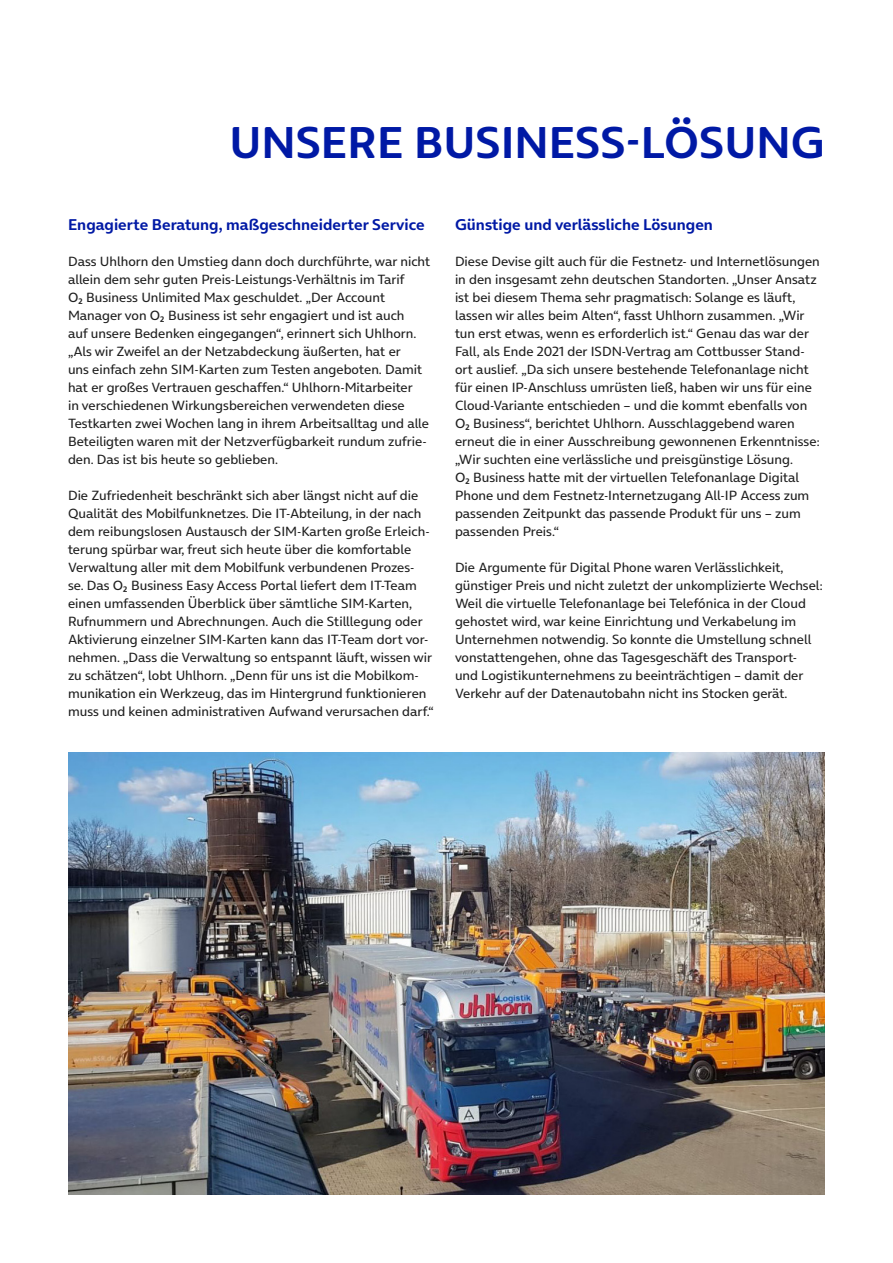
<style>
.page{position:relative;width:893px;height:1263px;background:#fff}
.page>*{position:absolute;margin:0;border:0;box-sizing:border-box;transform-origin:0 0}
.t1{font:700 45px "On Air";color:#0019a5}
.t2{font:700 15.75px "On Air";color:#0019a5}
.t3{font:13.5px/18px "On Air";color:#1f1f1f}
</style>
<div class="page">
<img style="left:68px;top:752px;width:757px;height:443px">
<h1 class="t1" style="left:229px;top:104px;width:597px">UNSERE BUSINESS-LÖSUNG</h1>
<p class="t2" style="left:68px;top:211px;width:358px">Engagierte Beratung, maßgeschneiderter Service</p>
<p class="t3" style="left:68px;top:251px;width:364px">Dass Uhlhorn den Umstieg dann doch durchführte, war nicht allein dem sehr guten Preis-Leistungs-Verhältnis im Tarif<br>π Business Unlimited Max geschuldet. „Der Account Manager von π Business ist sehr engagiert und ist auch<br>auf unsere Bedenken eingegangen“, erinnert sich Uhlhorn. „Als wir Zweifel an der Netzabdeckung äußerten, hat er<br>uns einfach zehn SIM-Karten zum Testen angeboten. Damit hat er großes Vertrauen geschaffen.“ Uhlhorn-Mitarbeiter<br>in verschiedenen Wirkungsbereichen verwendeten diese Testkarten zwei Wochen lang in ihrem Arbeitsalltag und alle Beteiligten waren mit der Netzverfügbarkeit rundum zufrie&shy;den. Das ist bis heute so geblieben.</p>
<p class="t3" style="left:68px;top:485px;width:367px">Die Zufriedenheit beschränkt sich aber längst nicht auf die Qualität des Mobilfunknetzes. Die IT-Abteilung, in der nach dem reibungslosen Austausch der SIM-Karten große Erleich&shy;terung spürbar war, freut sich heute über die komfortable Verwaltung aller mit dem Mobilfunk verbundenen Prozes-<br>se. Das π Business Easy Access Portal liefert dem IT-Team einen umfassenden Überblick über sämtliche SIM-Karten, Rufnummern und Abrechnungen. Auch die Stilllegung oder Aktivierung einzelner SIM-Karten kann das IT-Team dort vor&shy;nehmen. „Dass die Verwaltung so entspannt läuft, wissen wir zu schätzen“, lobt Uhlhorn. „Denn für uns ist die Mobilkom&shy;munikation ein Werkzeug, das im Hintergrund funktionieren muss und keinen administrativen Aufwand verursachen darf.“</p>
<p class="t2" style="left:455px;top:211px;width:259px">Günstige und verlässliche Lösungen</p>
<p class="t3" style="left:455px;top:251px;width:366px">Diese Devise gilt auch für die Festnetz- und Internetlösungen in den insgesamt zehn deutschen Standorten. „Unser Ansatz ist bei diesem Thema sehr pragmatisch: Solange es läuft, lassen wir alles beim Alten“, fasst Uhlhorn zusammen. „Wir tun erst etwas, wenn es erforderlich ist.“ Genau das war der Fall, als Ende 2021 der ISDN-Vertrag am Cottbusser Stand&shy;ort auslief. „Da sich unsere bestehende Telefonanlage nicht für einen IP-Anschluss umrüsten ließ, haben wir uns für eine Cloud-Variante entschieden – und die kommt ebenfalls von π Business“, berichtet Uhlhorn. Ausschlaggebend waren erneut die in einer Ausschreibung gewonnenen Erkenntnisse: „Wir suchten eine verlässliche und preisgünstige Lösung.<br>π Business hatte mit der virtuellen Telefonanlage Digital Phone und dem Festnetz-Internetzugang All-IP Access zum passenden Zeitpunkt das passende Produkt für uns – zum passenden Preis.“</p>
<p class="t3" style="left:455px;top:557px;width:369px">Die Argumente für Digital Phone waren Verlässlichkeit, günstiger Preis und nicht zuletzt der unkomplizierte Wechsel:<br>Weil die virtuelle Telefonanlage bei Telefónica in der Cloud gehostet wird, war keine Einrichtung und Verkabelung im Unternehmen notwendig. So konnte die Umstellung schnell vonstattengehen, ohne das Tagesgeschäft des Transport&shy;und Logistikunternehmens zu beeinträchtigen – damit der Verkehr auf der Datenautobahn nicht ins Stocken gerät.</p>
</div>
